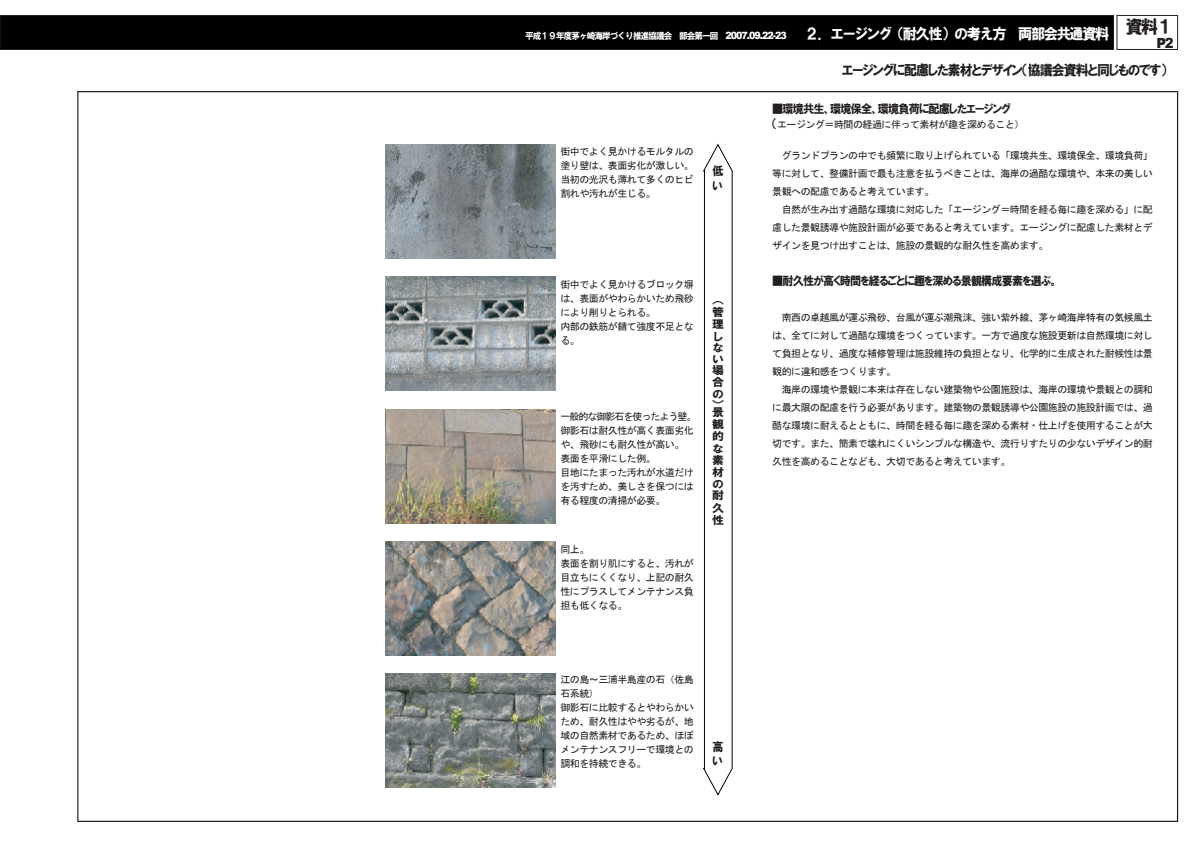
<style>
.page{position:relative;width:1191px;height:842px;background:#fff}
.page>*{position:absolute;margin:0;border:0;box-sizing:border-box;transform-origin:0 0}
.t1{font:14px "HGP Soei Kakugothic UB";letter-spacing:-.075em;color:#231f20;scale:.93 1}
.t2{font:900 14px "Arial";color:#231f20;scale:.95 1}
.t3{font:12px/14.5px "HGP Soei Kakugothic UB";letter-spacing:-.075em;color:#231f20;scale:.93 1}
.t4{font:11.1px/12.1px "HGP Soei Kakugothic UB";color:#231f20;text-align:justify;scale:1.08 1}
.t5{font:10px/14px "MS Gothic";letter-spacing:-.05em;color:#231f20;text-align:justify}
.t6{font:9px "HGS Soei Kakugothic UB";letter-spacing:-.1em;color:#fff;scale:.95 1}
.s1{font-family:"Arial";font-weight:900;font-size:10px}
.s2{font-size:15px}
.s3{font-family:"HGP Soei Kakugothic UB";font-size:12px}
</style>
<div class="page">
<img style="left:385px;top:144px;width:170px;height:115px">
<img style="left:385px;top:409px;width:170px;height:115px">
<img style="left:385px;top:542px;width:170px;height:114px">
<img style="left:385px;top:674px;width:170px;height:114px">
<img style="left:385px;top:277px;width:170px;height:114px">
<svg style="left:703px;top:143px;width:30px;height:653px"></svg>
<div style="left:0;top:15px;width:1114px;height:35px;background:#000;border:1px solid #231f20"></div>
<div style="left:1116px;top:15px;width:61px;height:35px;border:1px solid #231f20"></div>
<p class="t6" style="left:525px;top:31px;width:684px">平成１９年度茅ヶ崎海岸づくり推進協議会 部会第一回 <span class="s1">2007.09.22-23</span> <span class="s2">２．エージング（耐久性）の考え方 両部会共通資料</span> <sup>資料１</sup></p>
<h1 class="t2" style="left:1156px;top:33px;width:20px">P2</h1>
<h1 class="t1" style="left:842px;top:63px;width:350px">エージングに配慮した素材とデザイン（協議会資料と同じものです）</h1>
<p class="t5" style="left:560px;top:145px;width:135px">街中でよく見かけるモルタルの塗り壁は、表面劣化が激しい。当初の光沢も薄れて多くのヒビ割れや汚れが生じる。</p>
<p class="t3" style="left:712px;top:164px;width:13px">低い</p>
<p class="t5" style="left:560px;top:277px;width:135px;text-align:left">街中でよく見かけるブロック塀は、表面がやわらかいため飛砂により削りとられる。<br>内部の鉄筋が錆て強度不足となる。</p>
<p class="t5" style="left:560px;top:409px;width:138px;text-align:left">一般的な御影石を使ったよう壁。御影石は耐久性が高く表面劣化や、飛砂にも耐久性が高い。表面を平滑にした例。<br>目地にたまった汚れが水道だけを汚すため、美しさを保つには有る程度の清掃が必要。</p>
<p class="t5" style="left:560px;top:542px;width:135px;text-align:left">同上。<br>表面を割り肌にすると、汚れが目立ちにくくなり、上記の耐久性にプラスしてメンテナンス負担も低くなる。</p>
<p class="t4" style="left:712px;top:299px;width:12px">（</p>
<p class="t4" style="left:712px;top:306px;width:12px;line-height:11.6px">管理しない場</p>
<p class="t4" style="left:712px;top:376px;width:12px">合の</p>
<p class="t4" style="left:712px;top:399px;width:12px">）</p>
<p class="t4" style="left:712px;top:406px;width:12px">景観的な素材の</p>
<p class="t4" style="left:712px;top:489px;width:12px">耐久性</p>
<p class="t5" style="left:560px;top:672px;width:135px;text-align:left">江の島～三浦半島産の石（佐島石系統）<br>御影石に比較するとやわらかいため、耐久性はやや劣るが、地域の自然素材であるため、ほぼメンテナンスフリーで環境との調和を持続できる。</p>
<p class="t3" style="left:712px;top:739px;width:13px">高い</p>
<p class="t3" style="left:772px;top:102px;width:258px">■環境共生、環境保全、環境負荷に配慮したエージング</p>
<p class="t5" style="left:772px;top:117px;width:254px"><span class="s3">（</span>エージング＝時間の経過に伴って素材が趣を深めること）</p>
<p class="t5" style="left:772px;top:146px;width:382px;line-height:18px;text-indent:10px">グランドプランの中でも頻繁に取り上げられている「環境共生、環境保全、環境負荷」等に対して、整備計画で最も注意を払うべきことは、海岸の過酷な環境や、本来の美しい景観への配慮であると考えています。</p>
<p class="t5" style="left:772px;top:200px;width:382px;line-height:18px;text-indent:10px">自然が生み出す過酷な環境に対応した「エージング＝時間を経る毎に趣を深める」に配慮した景観誘導や施設計画が必要であると考えています。エージングに配慮した素材とデザインを見つけ出すことは、施設の景観的な耐久性を高めます。</p>
<p class="t3" style="left:772px;top:273px;width:308px">■耐久性が高く時間を経るごとに趣を深める景観構成要素を選ぶ。</p>
<p class="t5" style="left:772px;top:308px;width:382px;line-height:18px;text-indent:10px">南西の卓越風が運ぶ飛砂、台風が運ぶ潮飛沫、強い紫外線、茅ヶ崎海岸特有の気候風土は、全てに対して過酷な環境をつくっています。一方で過度な施設更新は自然環境に対して負担となり、過度な補修管理は施設維持の負担となり、化学的に生成された耐候性は景観的に違和感をつくります。</p>
<p class="t5" style="left:772px;top:380px;width:382px;line-height:18px;text-indent:10px">海岸の環境や景観に本来は存在しない建築物や公園施設は、海岸の環境や景観との調和に最大限の配慮を行う必要があります。建築物の景観誘導や公園施設の施設計画では、過酷な環境に耐えるとともに、時間を経る毎に趣を深める素材・仕上げを使用することが大切です。また、簡素で壊れにくいシンプルな構造や、流行りすたりの少ないデザイン的耐久性を高めることなども、大切であると考えています。</p>
</div>
